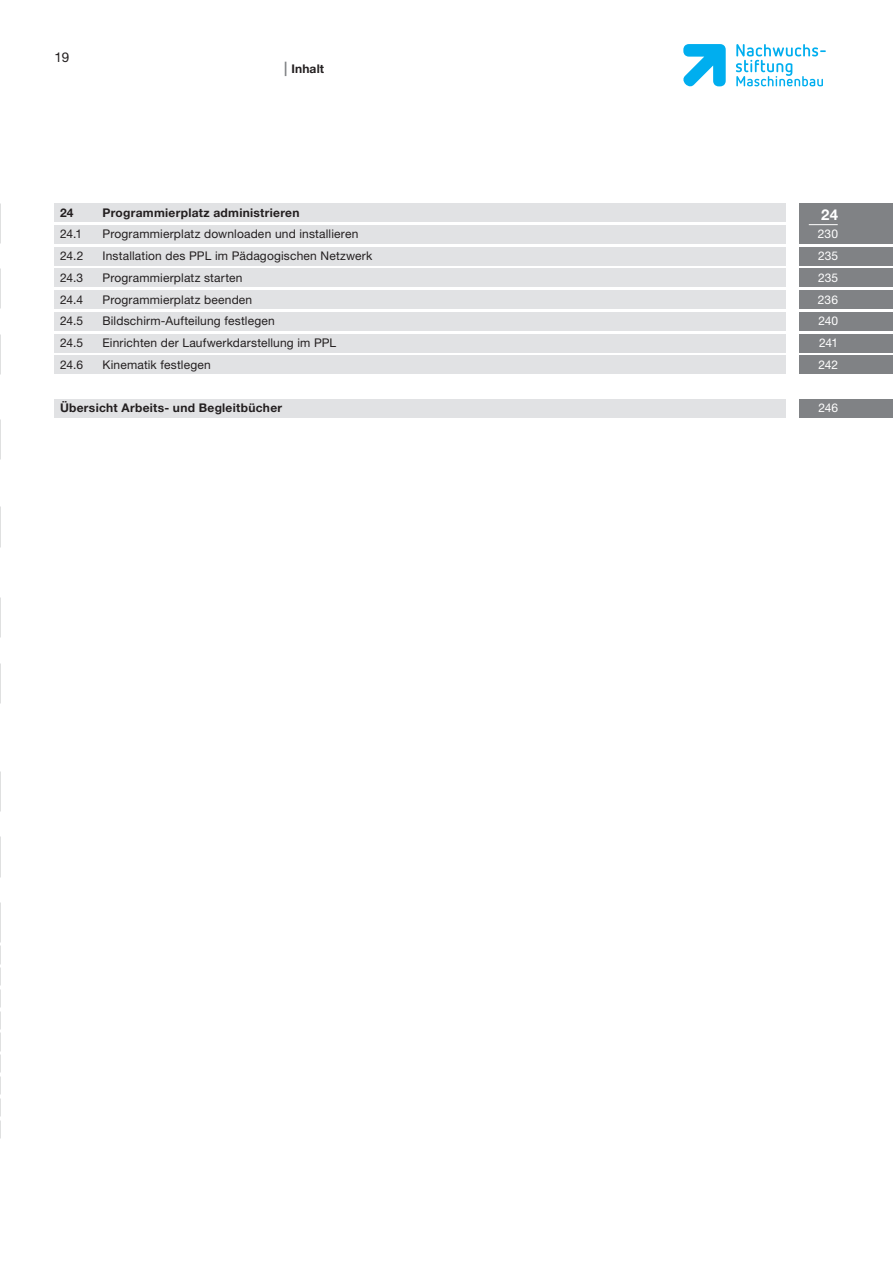
<style>
.page{position:relative;width:893px;height:1263px;background:#fff}
.page>*{position:absolute;margin:0;border:0;box-sizing:border-box;transform-origin:0 0}
.Inhalt_Medium_8_pt{font:700 15px "Helvetica Neue LT";color:#fff}
.t1{font:13.5px "Helvetica Neue LT";color:#231f20}
.Inhalt_Roman_8_pt{font:12px "Helvetica Neue LT";letter-spacing:.015em;color:#231f20}
.Inhalt_Medium_2_8_pt{font:700 12px "Helvetica Neue LT";letter-spacing:.025em;color:#231f20}
.Inhalt_Medium_8_pt-2{font:700 12px "Helvetica Neue LT";letter-spacing:.025em;color:#231f20}
.Inhalt_Roman_8_pt-2{font:12px "Helvetica Neue LT";color:#fff}
.Inhalt_Medium_2_8_pt-2{font:12px "Helvetica Neue LT";color:#fff}
.s1{font-size:14.4px;color:#808285}
</style>
<div class="page">
<svg style="left:683px;top:44px;width:43px;height:42px"></svg>
<svg style="left:736px;top:44px;width:90px;height:42px"></svg>
<div style="left:799px;top:399px;width:94px;height:18px;background:#808285"></div>
<div style="left:54px;top:399px;width:732px;height:18px;background:#e1e2e4"></div>
<div style="left:799px;top:334px;width:94px;height:18px;background:#808285"></div>
<div style="left:54px;top:334px;width:732px;height:18px;background:#e1e2e4"></div>
<div style="left:54px;top:356px;width:732px;height:18px;background:#e1e2e4"></div>
<div style="left:799px;top:356px;width:94px;height:18px;background:#808285"></div>
<div style="left:799px;top:312px;width:94px;height:18px;background:#808285"></div>
<div style="left:54px;top:269px;width:732px;height:18px;background:#e1e2e4"></div>
<div style="left:54px;top:290px;width:732px;height:19px;background:#e1e2e4"></div>
<div style="left:799px;top:269px;width:94px;height:18px;background:#808285"></div>
<div style="left:799px;top:290px;width:94px;height:19px;background:#808285"></div>
<div style="left:54px;top:203px;width:732px;height:19px;background:#e1e2e4"></div>
<div style="left:54px;top:225px;width:732px;height:19px;background:#e1e2e4"></div>
<div style="left:54px;top:247px;width:732px;height:18px;background:#e1e2e4"></div>
<div style="left:799px;top:204px;width:94px;height:40px;background:#808285"></div>
<div style="left:799px;top:247px;width:94px;height:18px;background:#808285"></div>
<div style="left:54px;top:312px;width:732px;height:18px;background:#e1e2e4"></div>
<svg style="left:809px;top:224px;width:29px;height:1px"></svg>
<p class="t1" style="left:54px;top:49px;width:17px">19</p>
<p class="Inhalt_Medium_2_8_pt" style="left:284px;top:61px;width:42px"><span class="s1">|</span> Inhalt</p>
<p class="Inhalt_Medium_8_pt-2" style="left:60px;top:205px;width:15px">24</p>
<p class="Inhalt_Medium_8_pt-2" style="left:103px;top:205px;width:199px">Programmierplatz administrieren</p>
<p class="Inhalt_Medium_8_pt" style="left:821px;top:205px;width:18px">24</p>
<p class="Inhalt_Roman_8_pt" style="left:60px;top:227px;width:24px">24.1</p>
<p class="Inhalt_Roman_8_pt" style="left:103px;top:227px;width:257px">Programmierplatz downloaden und installieren</p>
<p class="Inhalt_Roman_8_pt-2" style="left:818px;top:227px;width:22px">230</p>
<p class="Inhalt_Roman_8_pt" style="left:60px;top:249px;width:25px">24.2</p>
<p class="Inhalt_Roman_8_pt" style="left:103px;top:249px;width:271px">Installation des PPL im Pädagogischen Netzwerk</p>
<p class="Inhalt_Roman_8_pt-2" style="left:818px;top:249px;width:22px">235</p>
<p class="Inhalt_Roman_8_pt" style="left:60px;top:270px;width:25px">24.3</p>
<p class="Inhalt_Roman_8_pt" style="left:103px;top:270px;width:142px">Programmierplatz starten</p>
<p class="Inhalt_Roman_8_pt-2" style="left:818px;top:270px;width:22px">235</p>
<p class="Inhalt_Roman_8_pt" style="left:60px;top:292px;width:25px">24.4</p>
<p class="Inhalt_Roman_8_pt" style="left:103px;top:292px;width:151px">Programmierplatz beenden</p>
<p class="Inhalt_Roman_8_pt-2" style="left:818px;top:292px;width:22px">236</p>
<p class="Inhalt_Roman_8_pt" style="left:60px;top:314px;width:25px">24.5</p>
<p class="Inhalt_Roman_8_pt" style="left:103px;top:314px;width:174px">Bildschirm-Aufteilung festlegen</p>
<p class="Inhalt_Roman_8_pt-2" style="left:818px;top:314px;width:21px">240</p>
<p class="Inhalt_Roman_8_pt" style="left:60px;top:336px;width:25px">24.5</p>
<p class="Inhalt_Roman_8_pt" style="left:103px;top:336px;width:235px">Einrichten der Laufwerkdarstellung im PPL</p>
<p class="Inhalt_Roman_8_pt-2" style="left:819px;top:336px;width:21px">241</p>
<p class="Inhalt_Roman_8_pt" style="left:60px;top:357px;width:25px">24.6</p>
<p class="Inhalt_Roman_8_pt" style="left:103px;top:357px;width:110px">Kinematik festlegen</p>
<p class="Inhalt_Roman_8_pt-2" style="left:818px;top:357px;width:21px">242</p>
<p class="Inhalt_Medium_2_8_pt" style="left:60px;top:401px;width:224px">Übersicht Arbeits- und Begleitbücher</p>
<p class="Inhalt_Medium_2_8_pt-2" style="left:818px;top:401px;width:21px">246</p>
</div>
